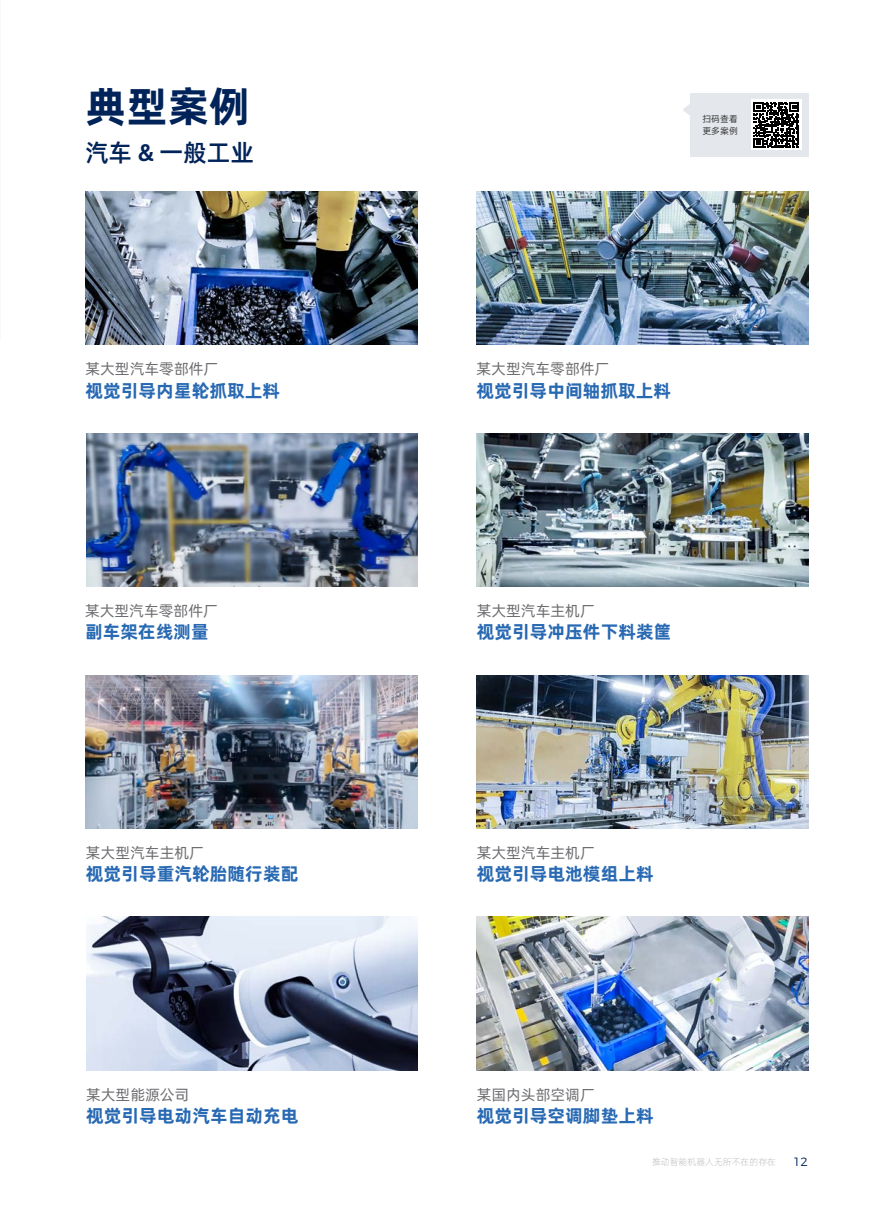
<style>
.page{position:relative;width:893px;height:1212px;background:#fff}
.page>*{position:absolute;margin:0;border:0;box-sizing:border-box;transform-origin:0 0}
.段落样式1{font:42px "Alibaba Pu Hui Ti B";color:#002359}
.段落样式1-2{font:24px "Alibaba Pu Hui Ti M";color:#002359}
.工厂案例标题{font:18px "Alibaba Pu Hui Ti B";color:#2869b3}
.工厂案例标题-2{font:15px "Alibaba Pu Hui Ti R";color:#6c6d70}
.t1{font:300 12px "Montserrat";color:#002359}
.t2{font:9px "Alibaba Pu Hui Ti L";color:#a8a9ad}
.内文细体{font:9px "Alibaba Pu Hui Ti R";color:#3e3e3f}
</style>
<div class="page">
<div style="left:690px;top:93px;width:118px;height:64px;background:#e4e7eb"></div>
<svg style="left:683px;top:104px;width:7px;height:11px"></svg>
<img style="left:476px;top:191px;width:332px;height:153px">
<img style="left:86px;top:191px;width:331px;height:153px">
<img style="left:85px;top:675px;width:332px;height:153px">
<img style="left:477px;top:433px;width:331px;height:153px">
<img style="left:477px;top:675px;width:331px;height:153px">
<div style="left:751px;top:99px;width:51px;height:51px;background:#fff"></div>
<svg style="left:754px;top:102px;width:45px;height:46px"></svg>
<img style="left:86px;top:433px;width:332px;height:153px">
<img style="left:86px;top:917px;width:332px;height:153px">
<img style="left:477px;top:917px;width:331px;height:153px">
<p class="段落样式1" style="left:85px;top:73px;width:167px">典型案例</p>
<p class="段落样式1-2" style="left:85px;top:134px;width:171px">汽车 &amp; 一般工业</p>
<p class="内文细体" style="left:702px;top:112px;width:37px">扫码查看</p>
<p class="内文细体" style="left:702px;top:124px;width:37px">更多案例</p>
<p class="工厂案例标题-2" style="left:85px;top:357px;width:134px">某大型汽车零部件厂</p>
<p class="工厂案例标题" style="left:85px;top:376px;width:196px">视觉引导内星轮抓取上料</p>
<p class="工厂案例标题-2" style="left:476px;top:357px;width:134px">某大型汽车零部件厂</p>
<p class="工厂案例标题" style="left:476px;top:376px;width:196px">视觉引导中间轴抓取上料</p>
<p class="工厂案例标题-2" style="left:85px;top:599px;width:134px">某大型汽车零部件厂</p>
<p class="工厂案例标题" style="left:85px;top:618px;width:125px">副车架在线测量</p>
<p class="工厂案例标题-2" style="left:477px;top:599px;width:120px">某大型汽车主机厂</p>
<p class="工厂案例标题" style="left:477px;top:618px;width:196px">视觉引导冲压件下料装筐</p>
<p class="工厂案例标题-2" style="left:86px;top:841px;width:120px">某大型汽车主机厂</p>
<p class="工厂案例标题" style="left:86px;top:860px;width:214px">视觉引导重汽轮胎随行装配</p>
<p class="工厂案例标题-2" style="left:477px;top:841px;width:120px">某大型汽车主机厂</p>
<p class="工厂案例标题" style="left:477px;top:860px;width:179px">视觉引导电池模组上料</p>
<p class="工厂案例标题-2" style="left:86px;top:1083px;width:105px">某大型能源公司</p>
<p class="工厂案例标题" style="left:86px;top:1102px;width:214px">视觉引导电动汽车自动充电</p>
<p class="工厂案例标题-2" style="left:477px;top:1083px;width:120px">某国内头部空调厂</p>
<p class="工厂案例标题" style="left:477px;top:1102px;width:179px">视觉引导空调脚垫上料</p>
<p class="t2" style="left:652px;top:1155px;width:125px">推动智能机器人无所不在的存在</p>
<p class="t1" style="left:793px;top:1152px;width:16px">12</p>
</div>
